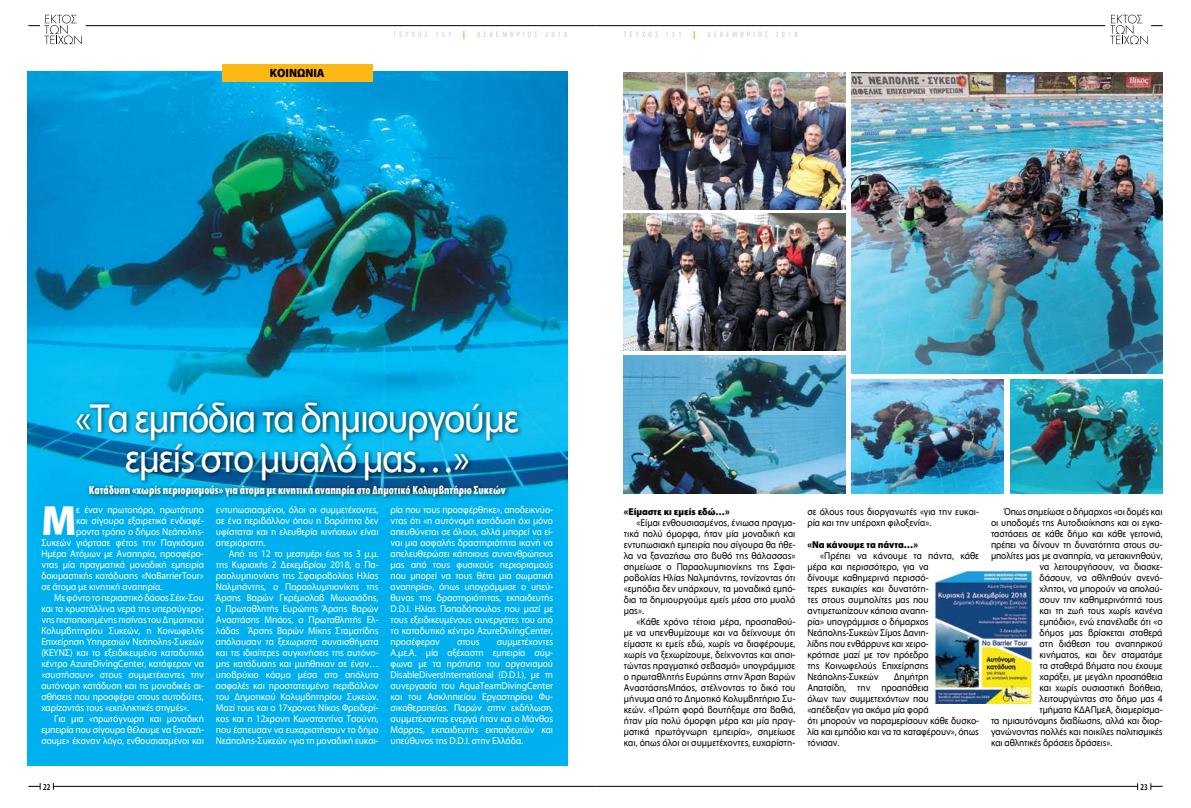
<style>
.page{position:relative;width:1191px;height:808px;background:#fff}
.page>*{position:absolute;margin:0;border:0;box-sizing:border-box;transform-origin:0 0}
.t1{font:700 42.6px "Myriad Greek";color:#fff;scale:.95 1}
.t2{font:41px/40px "Myriad Greek";letter-spacing:-.04em;color:#fff;text-align:center;scale:.95 1}
.t3{font:700 12px "Myriad Condensed Greek";color:#fff;scale:.95 1}
.t4{font:700 12px "Myriad Greek";color:#000;scale:.95 1}
.t5{font:10px/11px "Myriad Greek";letter-spacing:-.005em;color:#fff;text-align:justify;scale:.95 1}
.t6{font:10px/11px "Myriad Greek";letter-spacing:-.01em;color:#000;scale:.95 1}
.t7{font:700 10px "Myriad Greek";color:#000;scale:.95 1}
.t8{font:500 9px "Myriad Condensed Greek";color:#000}
.t9{font:8px "Myriad Condensed Greek";letter-spacing:.4em;color:#c6c8ca}
.t10{font:700 8px "Myriad Condensed Greek";color:#f7931e}
</style>
<div class="page">
<img style="left:28px;top:71px;width:539px;height:694px">
<hr style="left:86px;top:25px;width:509px;height:1px;background:#000">
<svg style="left:28px;top:15px;width:54px;height:29px"></svg>
<hr style="left:54px;top:786px;width:541px;height:1px;background:#000">
<svg style="left:28px;top:783px;width:13px;height:7px"></svg>
<hr style="left:595px;top:25px;width:510px;height:1px;background:#000">
<svg style="left:1110px;top:15px;width:52px;height:29px"></svg>
<hr style="left:595px;top:786px;width:542px;height:1px;background:#000">
<svg style="left:1150px;top:783px;width:12px;height:7px"></svg>
<div style="left:222px;top:64px;width:151px;height:17px;background:#fdb813"></div>
<div style="left:73px;top:399px;width:553px;height:134px;background:#000;opacity:.75"></div>
<img style="left:624px;top:73px;width:221px;height:137px">
<img style="left:624px;top:213px;width:221px;height:138px">
<img style="left:624px;top:356px;width:221px;height:137px">
<img style="left:851px;top:73px;width:311px;height:300px">
<img style="left:851px;top:380px;width:152px;height:113px">
<img style="left:1010px;top:380px;width:152px;height:113px">
<img style="left:934px;top:571px;width:98px;height:133px">
<p class="t4" style="left:270px;top:67px;width:59px">ΚΟΙΝΩΝΙΑ</p>
<p class="t9" style="left:393px;top:31px;width:59px">ΤΕΥΧΟΣ 151</p>
<p class="t10" style="left:463px;top:30px;width:3px">|</p>
<p class="t9" style="left:477px;top:31px;width:91px">ΔΕΚΕΜΒΡΙΟΣ 2018</p>
<p class="t9" style="left:624px;top:31px;width:59px">ΤΕΥΧΟΣ 151</p>
<p class="t10" style="left:693px;top:30px;width:3px">|</p>
<p class="t9" style="left:707px;top:31px;width:91px">ΔΕΚΕΜΒΡΙΟΣ 2018</p>
<h2 class="t2" style="left:75px;top:400px;width:469px">«Τα εμπόδια τα δημιουργούμε εμείς στο μυαλό μας…»</h2>
<p class="t3" style="left:89px;top:484px;width:440px">Κατάδυση «χωρίς περιορισμούς» για άτομα με κινητική αναπηρία στο Δημοτικό Κολυμβητήριο Συκεών</p>
<h1 class="t1" style="left:41px;top:498px;width:38px">Μ</h1>
<p class="t5" style="left:76px;top:504px;width:136px">ε έναν πρωτοπόρο, πρωτότυπο</p>
<p class="t5" style="left:76px;top:515px;width:136px">και σίγουρα εξαιρετικά ενδιαφέ-</p>
<p class="t5" style="left:76px;top:526px;width:136px">ροντα τρόπο ο δήμος Νεάπολης-</p>
<p class="t5" style="left:41px;top:537px;width:173px">Συκεών γιόρτασε φέτος την Παγκόσμια</p>
<p class="t5" style="left:41px;top:548px;width:173px">Ημέρα Ατόμων με Αναπηρία, προσφέρο-</p>
<p class="t5" style="left:41px;top:559px;width:173px">ντας μία πραγματικά μοναδική εμπειρία</p>
<p class="t5" style="left:41px;top:570px;width:173px">δοκιμαστικής κατάδυσης «NoBarrierTour»</p>
<p class="t5" style="left:41px;top:581px;width:129px">σε άτομα με κινητική αναπηρία.</p>
<p class="t5" style="left:54px;top:592px;width:159px">Με φόντο το περιαστικό δάσος Σέιχ-Σου</p>
<p class="t5" style="left:41px;top:603px;width:173px">και τα κρυστάλλινα νερά της υπερσύγχρο-</p>
<p class="t5" style="left:41px;top:614px;width:173px">νης πιστοποιημένης πισίνας του Δημοτικού</p>
<p class="t5" style="left:41px;top:625px;width:173px">Κολυμβητηρίου Συκεών, η Κοινωφελής</p>
<p class="t5" style="left:41px;top:636px;width:173px">Επιχείρηση Υπηρεσιών Νεάπολης-Συκεών</p>
<p class="t5" style="left:41px;top:647px;width:173px">(ΚΕΥΝΣ) και το εξειδικευμένο καταδυτικό</p>
<p class="t5" style="left:41px;top:658px;width:173px">κέντρο AzureDivingCenter, κατάφεραν να</p>
<p class="t5" style="left:41px;top:669px;width:173px">«συστήσουν» στους συμμετέχοντες την</p>
<p class="t5" style="left:41px;top:680px;width:173px">αυτόνομη κατάδυση και τις μοναδικές αι-</p>
<p class="t5" style="left:41px;top:691px;width:173px">σθήσεις που προσφέρει στους αυτοδύτες,</p>
<p class="t5" style="left:41px;top:702px;width:157px">χαρίζοντάς τους «εκπληκτικές στιγμές».</p>
<p class="t5" style="left:54px;top:713px;width:159px">Για μια «πρωτόγνωρη και μοναδική</p>
<p class="t5" style="left:41px;top:724px;width:173px">εμπειρία που σίγουρα θέλουμε να ξαναζή-</p>
<p class="t5" style="left:41px;top:735px;width:173px">σουμε» έκαναν λόγο, ενθουσιασμένοι και</p>
<p class="t5" style="left:216px;top:504px;width:173px">εντυπωσιασμένοι, όλοι οι συμμετέχοντες, σε ένα περιβάλλον όπου η βαρύτητα δεν υφίσταται και η ελευθερία κινήσεων είναι απεριόριστη.</p>
<p class="t5" style="left:216px;top:548px;width:173px;text-indent:13px">Από τις 12 το μεσημέρι έως τις 3 μ.μ. της Κυριακής 2 Δεκεμβρίου 2018, ο Πα&shy;ραολυμπιονίκης της Σφαιροβολίας Ηλίας Ναλμπάντης, ο Παραολυμπιονίκης της Άρσης Βαρών Γκρέμισλαβ Μωυσιάδης, ο Πρωταθλητής Ευρώπης Άρσης Βαρών Αναστάσης Μπάος, ο Πρωταθλητής Ελ&shy;λάδας Άρσης Βαρών Μίκης Σταματίδης απόλαυσαν τα ξεχωριστά συναισθήματα και τις ιδιαίτερες συγκινήσεις της αυτόνο&shy;μης κατάδυσης και μυήθηκαν σε έναν… υποβρύχιο κόσμο μέσα στο απόλυτα ασφαλές και προστατευμένο περιβάλλον του Δημοτικού Κολυμβητηρίου Συκεών.<br>Μαζί τους και ο 17χρονος Νίκος Φρειδερί&shy;κος και η 12χρονη Κωνσταντίνα Τσούνη, που έσπευσαν να ευχαριστήσουν το δήμο Νεάπολης-Συκεών «για τη μοναδική ευκαι-</p>
<p class="t5" style="left:390px;top:504px;width:173px">ρία που τους προσφέρθηκε», αποδεικνύο&shy;ντας ότι «η αυτόνομη κατάδυση όχι μόνο απευθύνεται σε όλους, αλλά μπορεί να εί&shy;ναι μια ασφαλής δραστηριότητα ικανή να απελευθερώσει κάποιους συνανθρώπους μας από τους φυσικούς περιορισμούς που μπορεί να τους θέτει μια σωματική αναπηρία», όπως υπογράμμισε ο υπεύ&shy;θυνος της δραστηριότητας, εκπαιδευτής D.D.I. Ηλίας Παπαδόπουλος που μαζί με τους εξειδικευμένους συνεργάτες του από το καταδυτικό κέντρο AzureDivingCenter, προσέφεραν</p>
<p class="t5" style="left:390px;top:636px;width:173px;text-indent:106px">συμμετέχοντες Α.με.Α. μία αξέχαστη εμπειρία σύμ&shy;φωνα με τα πρότυπα του οργανισμού DisableDiversInternational (D.D.I.), με τη συνεργασία του AquaTeamDivingCenter και του Ασκληπιείου Εργαστηρίου Φυ&shy;σικοθεραπείας. Παρών στην εκδήλωση, συμμετέχοντας ενεργά ήταν και ο Μάνθος Μάρρας, εκπαιδευτής εκπαιδευτών και υπεύθυνος της D.D.I. στην Ελλάδα.</p>
<p class="t5" style="left:457px;top:636px;width:25px">στους</p>
<p class="t8" style="left:43px;top:782px;width:9px">22</p>
<p class="t7" style="left:624px;top:507px;width:113px">«Είμαστε κι εμείς εδώ…»</p>
<p class="t6" style="left:624px;top:518px;width:182px;text-align:justify;text-indent:13px">«Είμαι ενθουσιασμένος, ένιωσα πραγμα&shy;τικά πολύ όμορφα, ήταν μία μοναδική και εντυπωσιακή εμπειρία που σίγουρα θα ήθε&shy;λα να ξαναζήσω στο βυθό της θάλασσας» σημείωσε ο Παραολυμπιονίκης της Σφαι&shy;ροβολίας Ηλίας Ναλμπάντης, τονίζοντας ότι «εμπόδια δεν υπάρχουν, τα μοναδικά εμπό&shy;δια τα δημιουργούμε εμείς μέσα στο μυαλό μας».</p>
<p class="t6" style="left:624px;top:617px;width:182px;text-align:justify;text-indent:13px">«Κάθε χρόνο τέτοια μέρα, προσπαθού&shy;με να υπενθυμίζουμε και να δείχνουμε ότι είμαστε κι εμείς εδώ, χωρίς να διαφέρουμε, χωρίς να ξεχωρίζουμε, δείχνοντας και απαι&shy;τώντας πραγματικό σεβασμό» υπογράμμισε ο πρωταθλητής Ευρώπης στην Άρση Βαρών ΑναστάσηςΜπάος, στέλνοντας το δικό του μήνυμα από το Δημοτικό Κολυμβητήριο Συ&shy;κεών. «Πρώτη φορά βουτήξαμε στα βαθιά, ήταν μία πολύ όμορφη μέρα και μία πραγ&shy;ματικά πρωτόγνωρη εμπειρία», σημείωσε και, όπως όλοι οι συμμετέχοντες, ευχαρίστη-</p>
<p class="t6" style="left:807px;top:507px;width:182px">σε όλους τους διοργανωτές «για την ευκαι&shy;ρία και την υπέροχη φιλοξενία».</p>
<p class="t7" style="left:807px;top:539px;width:118px">«Να κάνουμε τα πάντα…»</p>
<p class="t6" style="left:807px;top:551px;width:182px;text-indent:13px">«Πρέπει να κάνουμε τα πάντα, κάθε μέρα και περισσότερο, για να<br>δίνουμε καθημερινά περισσό-<br>τερες ευκαιρίες και δυνατότη-<br>τες στους συμπολίτες μας που αντιμετωπίζουν κάποια αναπη-<br>ρία» υπογράμμισε ο δήμαρχος<br>Νεάπολης-Συκεών Σίμος Δανιη-<br>λίδης που ενθάρρυνε και χειρο-<br>κρότησε μαζί με τον πρόεδρο<br>της Κοινωφελούς Επιχείρησης<br>Νεάπολης-Συκεών</p>
<p class="t6" style="left:807px;top:672px;width:182px;text-indent:86px">Δημήτρη<br>Απατσίδη, την προσπάθεια<br>όλων των συμμετεχόντων που<br>«απέδειξαν για ακόμα μία φορά<br>ότι μπορούν να παραμερίσουν κάθε δυσκο&shy;λία και εμπόδιο και να τα καταφέρουν», όπως τόνισαν.</p>
<p class="t6" style="left:1003px;top:507px;width:169px">Όπως σημείωσε ο δήμαρχος «οι δομές και</p>
<p class="t6" style="left:991px;top:518px;width:182px">οι υποδομές της Αυτοδιοίκησης και οι εγκα-</p>
<p class="t6" style="left:991px;top:529px;width:182px">ταστάσεις σε κάθε δήμο και κάθε γειτονιά,</p>
<p class="t6" style="left:991px;top:540px;width:182px">πρέπει να δίνουν τη δυνατότητα στους συ-</p>
<p class="t6" style="left:991px;top:551px;width:182px">μπολίτες μας με αναπηρία, να μετακινηθούν,</p>
<p class="t6" style="left:1039px;top:562px;width:131px">να λειτουργήσουν, να διασκε-</p>
<p class="t6" style="left:1039px;top:573px;width:131px">δάσουν, να αθληθούν ανενό-</p>
<p class="t6" style="left:1039px;top:584px;width:131px">χλητοι, να μπορούν να απολαύ-</p>
<p class="t6" style="left:1039px;top:595px;width:131px">σουν την καθημερινότητά τους</p>
<p class="t6" style="left:1039px;top:606px;width:131px">και τη ζωή τους χωρίς κανένα</p>
<p class="t6" style="left:1039px;top:617px;width:131px">εμπόδιο», ενώ επανέλαβε ότι «ο</p>
<p class="t6" style="left:1039px;top:628px;width:131px">δήμος μας βρίσκεται σταθερά</p>
<p class="t6" style="left:1039px;top:639px;width:131px">στη διάθεση του αναπηρικού</p>
<p class="t6" style="left:1039px;top:650px;width:131px">κινήματος, και δεν σταματάμε</p>
<p class="t6" style="left:1039px;top:661px;width:131px">τα σταθερά βήματα που έχουμε</p>
<p class="t6" style="left:1039px;top:672px;width:131px">χαράξει, με μεγάλη προσπάθεια</p>
<p class="t6" style="left:1039px;top:683px;width:131px">και χωρίς ουσιαστική βοήθεια,</p>
<p class="t6" style="left:1039px;top:694px;width:131px">λειτουργώντας στο δήμο μας 4</p>
<p class="t6" style="left:1039px;top:705px;width:131px">τμήματα ΚΔΑΠμεΑ, διαμερίσμα-</p>
<p class="t6" style="left:991px;top:716px;width:182px">τα ημιαυτόνομης διαβίωσης, αλλά και διορ-</p>
<p class="t6" style="left:991px;top:727px;width:182px">γανώνοντας πολλές και ποικίλες πολιτισμικές</p>
<p class="t6" style="left:991px;top:738px;width:129px">και αθλητικές δράσεις δράσεις».</p>
<p class="t8" style="left:1140px;top:782px;width:9px">23</p>
</div>
